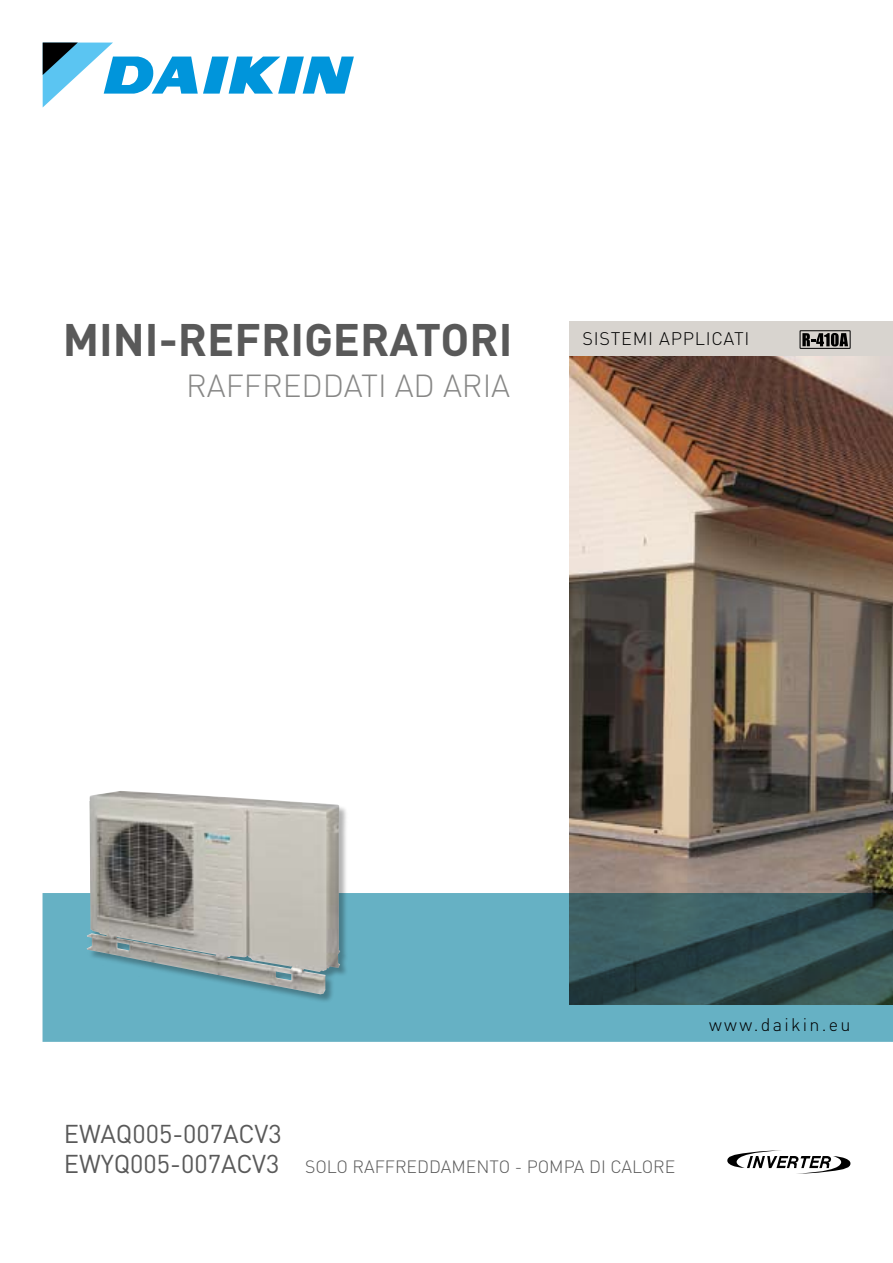
<style>
.page{position:relative;width:893px;height:1263px;background:#fff}
.page>*{position:absolute;margin:0;border:0;box-sizing:border-box;transform-origin:0 0}
.t1{font:700 45px "DIN";color:#595959}
.t2{font:300 31.5px "DIN";color:#878786}
.t3{font:25.5px "DIN";color:#595959}
.t4{font:300 18px "DIN";letter-spacing:.125em;color:#000}
.t5{font:300 17.7px "DIN";color:#595959}
.s1{font-weight:400;font-size:25.5px}
</style>
<div class="page">
<img style="left:570px;top:356px;width:323px;height:537px">
<svg style="left:43px;top:893px;width:850px;height:149px;background:#4f8591"></svg>
<svg style="left:43px;top:43px;width:311px;height:64px"></svg>
<div style="left:570px;top:322px;width:323px;height:34px;background:#d8d4cf"></div>
<div style="left:800px;top:330px;width:50px;height:19px;border:1px solid #000"></div>
<svg style="left:802px;top:333px;width:46px;height:13px"></svg>
<div style="left:87px;top:790px;width:315px;height:316px;background:#000;opacity:.3"></div>
<img style="left:87px;top:791px;width:253px;height:203px">
<svg style="left:727px;top:1150px;width:123px;height:24px"></svg>
<h1 class="t1" style="left:63px;top:310px;width:444px">MINI-REFRIGERATORI</h1>
<h2 class="t2" style="left:186px;top:365px;width:19px">RAFFREDDATI</h2>
<h2 class="t2" style="left:395px;top:365px;width:66px">AD ARIA</h2>
<p class="t4" style="left:583px;top:327px;width:22px">SISTEMI</p>
<p class="t4" style="left:659px;top:327px;width:11px">APPLICATI</p>
<p class="t4" style="left:709px;top:1013px;width:143px">WWW.DAIKIN.EU</p>
<h3 class="t3" style="left:64px;top:1119px;width:219px">EWAQ005-007ACV3</h3>
<p class="t5" style="left:64px;top:1155px;width:613px"><span class="s1">EWYQ005-007ACV3</span> SOLO RAFFREDDAMENTO - POMPA DI CALORE</p>
</div>
